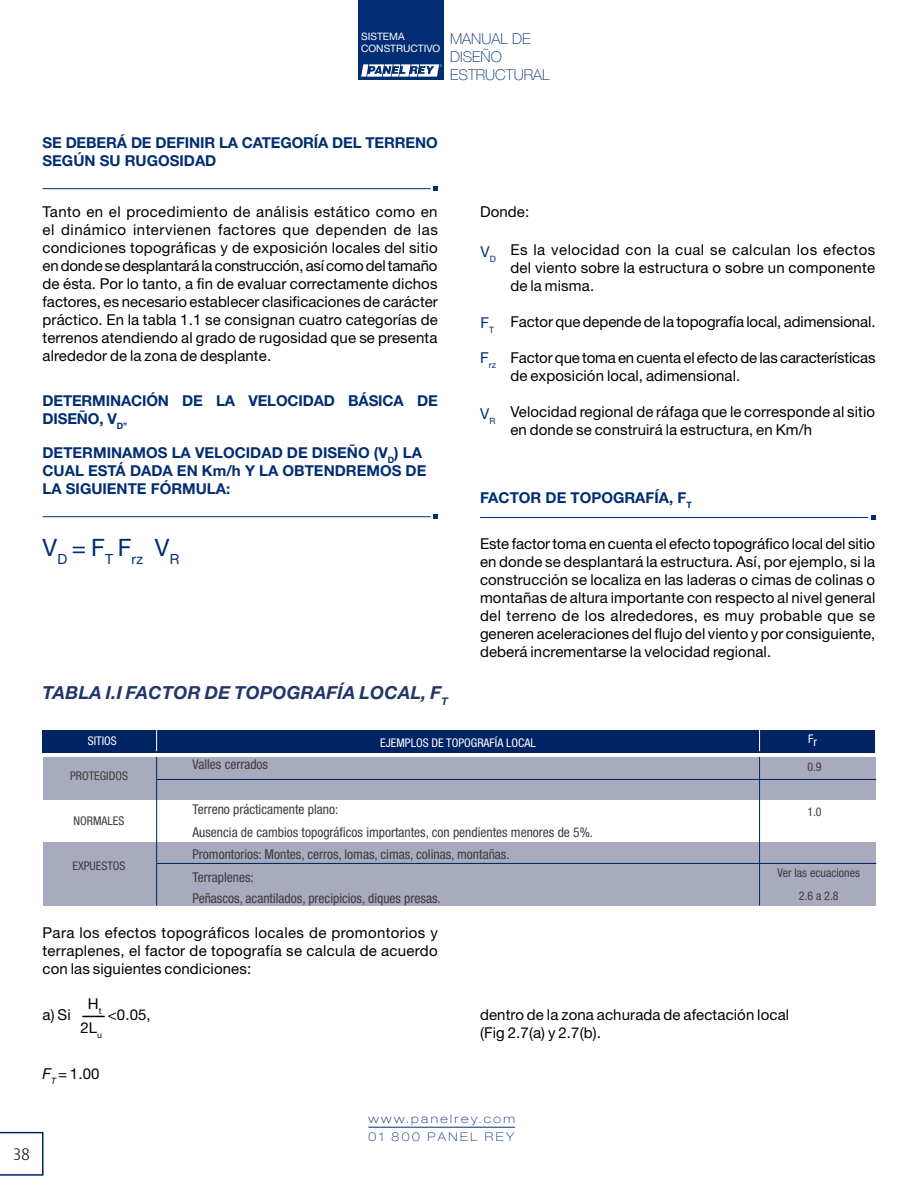
<style>
.page{position:relative;width:918px;height:1188px;background:#fff}
.page>*{position:absolute;margin:0;border:0;box-sizing:border-box;transform-origin:0 0}
.t1{font:24px "Helvetica Neue LT Std";color:#002d74}
.t2{font:italic 700 18px "Helvetica Neue LT Std";letter-spacing:.02em;color:#233669}
.t3{font:300 18px "Bernino Sans Offc Nr";color:#000}
.t4{font:15px/18px "Helvetica Neue LT Std";letter-spacing:.01em;color:#000;text-align:justify}
.t5{font:700 15px/18px "Helvetica Neue LT Std";color:#002d74}
.t6{font:15px/18px "Helvetica Neue LT Std";letter-spacing:-.01em;color:#000}
.t7{font:100 15px/18px "Helvetica Neue LT Pro";color:#002d74}
.t8{font:15px "Helvetica Neue LT Std";color:#002d74}
.t9{font:condensed 13.5px/22.5px "Helvetica Neue LT Std";color:#3c3c3b}
.t10{font:condensed 12px/22.5px "Helvetica Neue LT Std";color:#3c3c3b;text-align:center}
.t11{font:condensed 12px "Helvetica Neue LT Std";color:#fff}
.t12{font:100 expanded 12px/18.3px "Helvetica Neue LT Pro";letter-spacing:.2em;color:#002d74}
.t13{font:10.2px/12.3px "Helvetica Neue LT Pro";color:#fff}
.t14{font:8.7px "Helvetica Neue LT Std";color:#002d74}
.s1{font-style:italic}
</style>
<div class="page">
<div style="left:358px;top:0;width:85px;height:80px;background:#002d74"></div>
<svg style="left:361px;top:64px;width:81px;height:13px"></svg>
<hr style="left:368px;top:1127px;width:147px;height:1px;background:#002d74">
<svg style="left:0;top:1132px;width:44px;height:44px"></svg>
<hr style="left:480px;top:517px;width:388px;height:1px;background:#002d74">
<svg style="left:871px;top:515px;width:4px;height:5px"></svg>
<hr style="left:43px;top:516px;width:388px;height:1px;background:#002d74">
<svg style="left:433px;top:515px;width:5px;height:4px"></svg>
<hr style="left:43px;top:188px;width:388px;height:1px;background:#002d74">
<svg style="left:433px;top:187px;width:5px;height:4px"></svg>
<svg style="left:82px;top:1016px;width:23px;height:1px"></svg>
<div style="left:44px;top:842px;width:832px;height:63px;background:#a8aabe"></div>
<div style="left:44px;top:757px;width:832px;height:42px;background:#a8aabe"></div>
<div style="left:43px;top:730px;width:832px;height:22px;background:#002364"></div>
<svg style="left:156px;top:730px;width:1px;height:21px"></svg>
<hr style="left:156px;top:757px;width:1px;height:148px;background:#002364">
<hr style="left:157px;top:779px;width:719px;height:1px;background:#002364">
<svg style="left:759px;top:730px;width:1px;height:21px"></svg>
<hr style="left:759px;top:757px;width:1px;height:148px;background:#002364">
<hr style="left:157px;top:863px;width:719px;height:1px;background:#002364">
<p class="t13" style="left:361px;top:30px;width:81px">SISTEMA<br>CONSTRUCTIVO</p>
<p class="t7" style="left:450px;top:29px;width:101px">MANUAL DE<br>DISEÑO<br>ESTRUCTURAL</p>
<p class="t5" style="left:43px;top:134px;width:397px">SE DEBERÁ DE DEFINIR LA CATEGORÍA DEL TERRENO<br>SEGÚN SU RUGOSIDAD</p>
<p class="t3" style="left:13px;top:1144px;width:18px">38</p>
<p class="t4" style="left:43px;top:203px;width:397px">Tanto en el procedimiento de análisis estático como en el dinámico intervienen factores que dependen de las condiciones topográficas y de exposición locales del sitio en donde se desplantará la construcción, así como del tamaño de ésta. Por lo tanto, a fin de evaluar correctamente dichos factores, es necesario establecer clasificaciones de carácter práctico. En la tabla 1.1 se consignan cuatro categorías de terrenos atendiendo al grado de rugosidad que se presenta alrededor de la zona de desplante.</p>
<p class="t5" style="left:43px;top:391px;width:397px">DETERMINACIÓN DE LA VELOCIDAD BÁSICA DE<br>DISEÑO, V<sub>D”</sub></p>
<p class="t5" style="left:43px;top:444px;width:385px">DETERMINAMOS LA VELOCIDAD DE DISEÑO (V<sub>D</sub>) LA<br>CUAL ESTÁ DADA EN Km/h Y LA OBTENDREMOS DE<br>LA SIGUIENTE FÓRMULA:</p>
<h1 class="t1" style="left:43px;top:533px;width:138px">V<sub>D</sub> = F<sub>T</sub> F<sub>rz</sub> V<sub>R</sub></h1>
<p class="t2" style="left:43px;top:681px;width:407px">TABLA I.I FACTOR DE TOPOGRAFÍA LOCAL, F<sub>T</sub></p>
<p class="t4" style="left:480px;top:203px;width:51px">Donde:</p>
<p class="t8" style="left:480px;top:242px;width:17px">V<sub>D</sub></p>
<p class="t4" style="left:510px;top:241px;width:366px">Es la velocidad con la cual se calculan los efectos del viento sobre la estructura o sobre un componente de la misma.</p>
<p class="t4" style="left:510px;top:313px;width:367px">Factor que depende de la topografía local, adimensional.</p>
<p class="t6" style="left:510px;top:349px;width:367px">Factor que toma en cuenta el efecto de las características de exposición local, adimensional.</p>
<p class="t4" style="left:510px;top:403px;width:366px">Velocidad regional de ráfaga que le corresponde al sitio en donde se construirá la estructura, en Km/h</p>
<p class="t8" style="left:480px;top:314px;width:15px">F<sub>T</sub></p>
<p class="t14" style="left:480px;top:359px;width:17px"><sup>F</sup>rz</p>
<p class="t8" style="left:480px;top:405px;width:17px">V<sub>R</sub></p>
<p class="t5" style="left:480px;top:488px;width:213px">FACTOR DE TOPOGRAFÍA, F<sub>T</sub></p>
<p class="t4" style="left:480px;top:534px;width:397px">Este factor toma en cuenta el efecto topográfico local del sitio en donde se desplantará la estructura. Así, por ejemplo, si la construcción se localiza en las laderas o cimas de colinas o montañas de altura importante con respecto al nivel general del terreno de los alrededores, es muy probable que se generen aceleraciones del flujo del viento y por consiguiente, deberá incrementarse la velocidad regional.</p>
<p class="t11" style="left:88px;top:734px;width:31px">SITIOS</p>
<p class="t11" style="left:380px;top:736px;width:157px">EJEMPLOS DE TOPOGRAFÍA LOCAL</p>
<p class="t9" style="left:192px;top:753px;width:77px">Valles cerrados</p>
<p class="t9" style="left:192px;top:798px;width:402px">Terreno prácticamente plano:<br>Ausencia de cambios topográficos importantes, con pendientes menores de 5%.<br>Promontorios: Montes, cerros, lomas, cimas, colinas, montañas.<br>Terraplenes:</p>
<p class="t9" style="left:192px;top:887px;width:250px">Peñascos, acantilados, precipicios, diques presas.</p>
<p class="t10" style="left:70px;top:764px;width:60px">PROTEGIDOS</p>
<p class="t10" style="left:74px;top:809px;width:52px">NORMALES</p>
<p class="t10" style="left:72px;top:854px;width:55px">EXPUESTOS</p>
<p class="t4" style="left:43px;top:923px;width:397px">Para los efectos topográficos locales de promontorios y terraplenes, el factor de topografía se calcula de acuerdo con las siguientes condiciones:</p>
<p class="t11" style="left:808px;top:733px;width:10px">Fr</p>
<p class="t10" style="left:807px;top:755px;width:16px">0.9</p>
<p class="t10" style="left:807px;top:800px;width:16px">1.0</p>
<p class="t10" style="left:777px;top:862px;width:84px">Ver las ecuaciones<br>2.6 a 2.8</p>
<p class="t4" style="left:80px;top:991px;width:23px;line-height:24.3px;text-align:center">H<sub>t<br></sub>2L<sub>u</sub></p>
<p class="t4" style="left:43px;top:1006px;width:30px">a) Si</p>
<p class="t4" style="left:108px;top:1006px;width:44px">&lt;0.05,</p>
<p class="t4" style="left:43px;top:1064px;width:58px"><span class="s1">F</span><sub>T</sub> = 1.00</p>
<p class="t4" style="left:480px;top:1006px;width:311px">dentro de la zona achurada de afectación local (Fig 2.7(a) y 2.7(b).</p>
<p class="t12" style="left:368px;top:1109px;width:148px">www.panelrey.com<br>01 800 PANEL REY</p>
</div>
